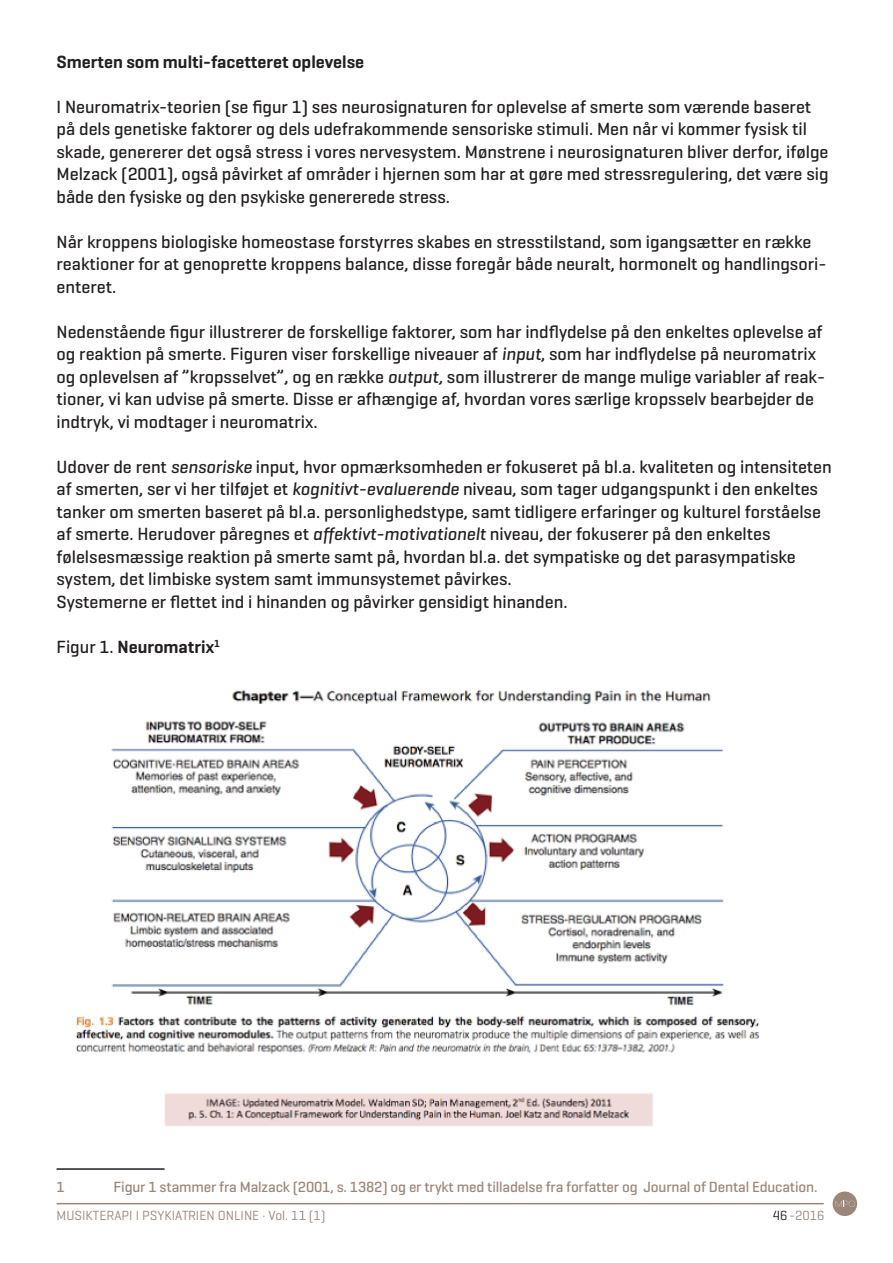
<style>
.page{position:relative;width:893px;height:1263px;background:#fff}
.page>*{position:absolute;margin:0;border:0;box-sizing:border-box;transform-origin:0 0}
.t1{font:500 18px/22.5px "Geogrotesque";color:#231f20}
.t2{font:600 18px "Geogrotesque";color:#231f20}
.t3{font:500 15px "Geogrotesque";letter-spacing:-.01em;color:#9b8679}
.t4{font:13.5px "Geogrotesque";color:#9b8679}
.s1{font-style:italic}
.s2{font-weight:500}
.s3{color:#231f20}
</style>
<div class="page">
<div style="left:833px;top:1191px;width:24px;height:25px;background:#9b8679;border-radius:50%"></div>
<svg style="left:835px;top:1201px;width:20px;height:6px"></svg>
<hr style="left:57px;top:1203px;width:767px;height:1px;background:#9b8679">
<svg style="left:299px;top:1210px;width:7px;height:10px"></svg>
<hr style="left:57px;top:1168px;width:108px;height:2px;background:#231f20">
<img style="left:75px;top:689px;width:685px;height:437px">
<p class="t2" style="left:57px;top:50px;width:309px">Smerten som multi-facetteret oplevelse</p>
<p class="t1" style="left:57px;top:95px;width:773px">I Neuromatrix-teorien (se figur 1) ses neurosignaturen for oplevelse af smerte som værende baseret på dels genetiske faktorer og dels udefrakommende sensoriske stimuli. Men når vi kommer fysisk til skade, genererer det også stress i vores nervesystem. Mønstrene i neurosignaturen bliver derfor, ifølge Melzack (2001), også påvirket af områder i hjernen som har at gøre med stressregulering, det være sig både den fysiske og den psykiske genererede stress.</p>
<p class="t1" style="left:57px;top:230px;width:771px">Når kroppens biologiske homeostase forstyrres skabes en stresstilstand, som igangsætter en række reaktioner for at genoprette kroppens balance, disse foregår både neuralt, hormonelt og handlingsori&shy;enteret.</p>
<p class="t1" style="left:57px;top:320px;width:770px">Nedenstående figur illustrerer de forskellige faktorer, som har indflydelse på den enkeltes oplevelse af og reaktion på smerte. Figuren viser forskellige niveauer af <span class="s1">input</span>, som har indflydelse på neuromatrix og oplevelsen af ”kropsselvet”, og en række <span class="s1">output,</span> som illustrerer de mange mulige variabler af reak&shy;tioner, vi kan udvise på smerte. Disse er afhængige af, hvordan vores særlige kropsselv bearbejder de indtryk, vi modtager i neuromatrix.</p>
<p class="t1" style="left:57px;top:455px;width:777px">Udover de rent <span class="s1">sensoriske</span> input, hvor opmærksomheden er fokuseret på bl.a. kvaliteten og intensiteten af smerten, ser vi her tilføjet et <span class="s1">kognitivt-evaluerende</span> niveau, som tager udgangspunkt i den enkeltes tanker om smerten baseret på bl.a. personlighedstype, samt tidligere erfaringer og kulturel forståelse af smerte. Herudover påregnes et <span class="s1">affektivt-motivationelt</span> niveau, der fokuserer på den enkeltes følelsesmæssige reaktion på smerte samt på, hvordan bl.a. det sympatiske og det parasympatiske system, det limbiske system samt immunsystemet påvirkes.<br>Systemerne er flettet ind i hinanden og påvirker gensidigt hinanden.</p>
<p class="t2" style="left:57px;top:635px;width:165px"><span class="s2">Figur 1.</span> Neuromatrix<sup>1</sup></p>
<p class="t3" style="left:57px;top:1177px;width:10px">1</p>
<p class="t3" style="left:114px;top:1177px;width:705px">Figur 1 stammer fra Malzack (2001, s. 1382) og er trykt med tilladelse fra forfatter og Journal of Dental Education.</p>
<p class="t4" style="left:57px;top:1207px;width:271px">MUSIKTERAPI I PSYKIATRIEN ONLINE · Vol. 10 (1)</p>
<p class="t4" style="left:773px;top:1207px;width:53px"><span class="s3">46</span>-2016</p>
</div>
